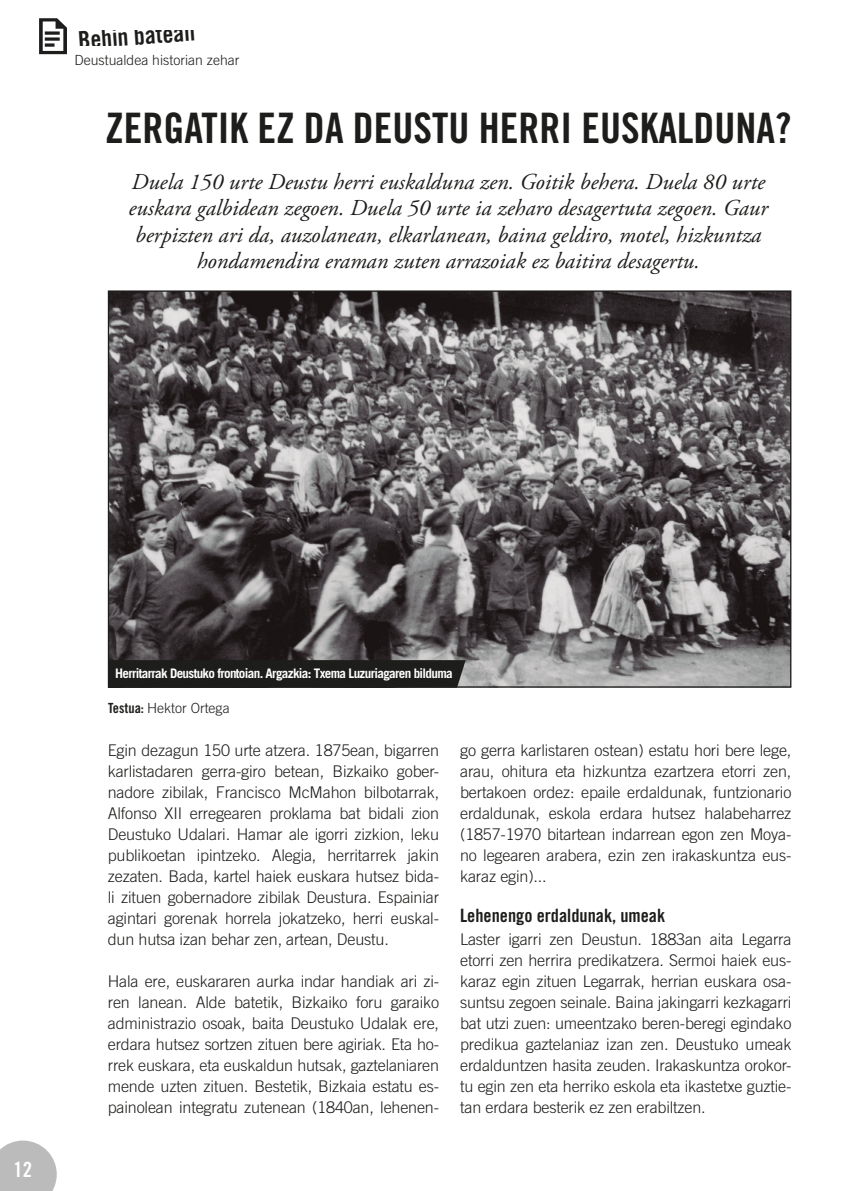
<style>
.page{position:relative;width:844px;height:1191px;background:#fff}
.page>*{position:absolute;margin:0;border:0;box-sizing:border-box;transform-origin:0 0}
.t1{font:42px "Trade Gothic LT Std Bd Cn 20";color:#1d1d1b}
.t2{font:24.5px "Trade Gothic LT Std Bd Cn 20";color:#1d1d1b}
.sarrera{font:italic 22.75px/26.2px "Adobe Garamond Pro";color:#1d1d1b;text-align:center}
.t3{font:21px "Trade Gothic LT Std Bd Cn 20";color:#fff}
.testua_beltxita{font:18.38px "Trade Gothic LT Std Bd Cn 20";color:#1d1d1b}
.testua{font:300 16.1px/21px "Trade Gothic LT Std";letter-spacing:-.01em;color:#1d1d1b;text-align:justify}
.t4{font:300 14px "Trade Gothic LT Std";color:#1d1d1b}
.argazki_oina{font:700 13.12px "Trade Gothic LT Std";letter-spacing:-.05em;color:#fff}
.s1{font-family:"Trade Gothic LT Std Bd Cn 20";font-weight:400}
</style>
<div class="page">
<svg style="left:39px;top:18px;width:28px;height:36px"></svg>
<img style="left:110px;top:292px;width:679px;height:393px">
<div style="left:108px;top:660px;width:357px;height:27px;background:#1d1d1b"></div>
<svg style="left:0;top:1140px;width:57px;height:51px;background:#c3c3c3"></svg>
<p class="t2" style="left:77px;top:25px;width:118px;rotate:-4deg">Behin batean</p>
<p class="t4" style="left:74px;top:52px;width:166px">Deustualdea historian zehar</p>
<p class="t1" style="left:105px;top:103px;width:687px">ZERGATIK EZ DA DEUSTU HERRI EUSKALDUNA?</p>
<p class="sarrera" style="left:129px;top:169px;width:640px">Duela 150 urte Deustu herri euskalduna zen. Goitik behera. Duela 80 urte euskara galbidean zegoen. Duela 50 urte ia zeharo desagertuta zegoen. Gaur berpizten ari da, auzolanean, elkarlanean, baina geldiro, motel, hizkuntza hondamendira eraman zuten arrazoiak ez baitira desagertu.</p>
<h3 class="t3" style="left:14px;top:1157px;width:20px">12</h3>
<p class="argazki_oina" style="left:115px;top:665px;width:339px">Herritarrak Deustuko frontoian. Argazkia: Txema Luzuriagaren bilduma</p>
<p class="t4" style="left:108px;top:700px;width:123px"><span class="s1">Testua:</span> Hektor Ortega</p>
<p class="testua" style="left:108px;top:740px;width:333px">Egin dezagun 150 urte atzera. 1875ean, bigarren karlistadaren gerra-giro betean, Bizkaiko gober&shy;nadore zibilak, Francisco McMahon bilbotarrak, Alfonso XII erregearen proklama bat bidali zion Deustuko Udalari. Hamar ale igorri zizkion, leku publikoetan ipintzeko. Alegia, herritarrek jakin zezaten. Bada, kartel haiek euskara hutsez bida&shy;li zituen gobernadore zibilak Deustura. Espainiar agintari gorenak horrela jokatzeko, herri euskal&shy;dun hutsa izan behar zen, artean, Deustu.</p>
<p class="testua" style="left:108px;top:971px;width:333px">Hala ere, euskararen aurka indar handiak ari zi&shy;ren lanean. Alde batetik, Bizkaiko foru garaiko administrazio osoak, baita Deustuko Udalak ere, erdara hutsez sortzen zituen bere agiriak. Eta ho&shy;rrek euskara, eta euskaldun hutsak, gaztelaniaren mende uzten zituen. Bestetik, Bizkaia estatu es&shy;painolean integratu zutenean (1840an, lehenen-</p>
<p class="testua" style="left:460px;top:740px;width:333px">go gerra karlistaren ostean) estatu hori bere lege, arau, ohitura eta hizkuntza ezartzera etorri zen, bertakoen ordez: epaile erdaldunak, funtzionario erdaldunak, eskola erdara hutsez halabeharrez (1857-1970 bitartean indarrean egon zen Moya&shy;no legearen arabera, ezin zen irakaskuntza eus&shy;karaz egin)...</p>
<p class="testua_beltxita" style="left:460px;top:904px;width:207px">Lehenengo erdaldunak, umeak</p>
<p class="testua" style="left:460px;top:929px;width:333px">Laster igarri zen Deustun. 1883an aita Legarra etorri zen herrira predikatzera. Sermoi haiek eus&shy;karaz egin zituen Legarrak, herrian euskara osa&shy;suntsu zegoen seinale. Baina jakingarri kezkagarri bat utzi zuen: umeentzako beren-beregi egindako predikua gaztelaniaz izan zen. Deustuko umeak erdalduntzen hasita zeuden. Irakaskuntza orokor&shy;tu egin zen eta herriko eskola eta ikastetxe guztie&shy;tan erdara besterik ez zen erabiltzen.</p>
</div>
